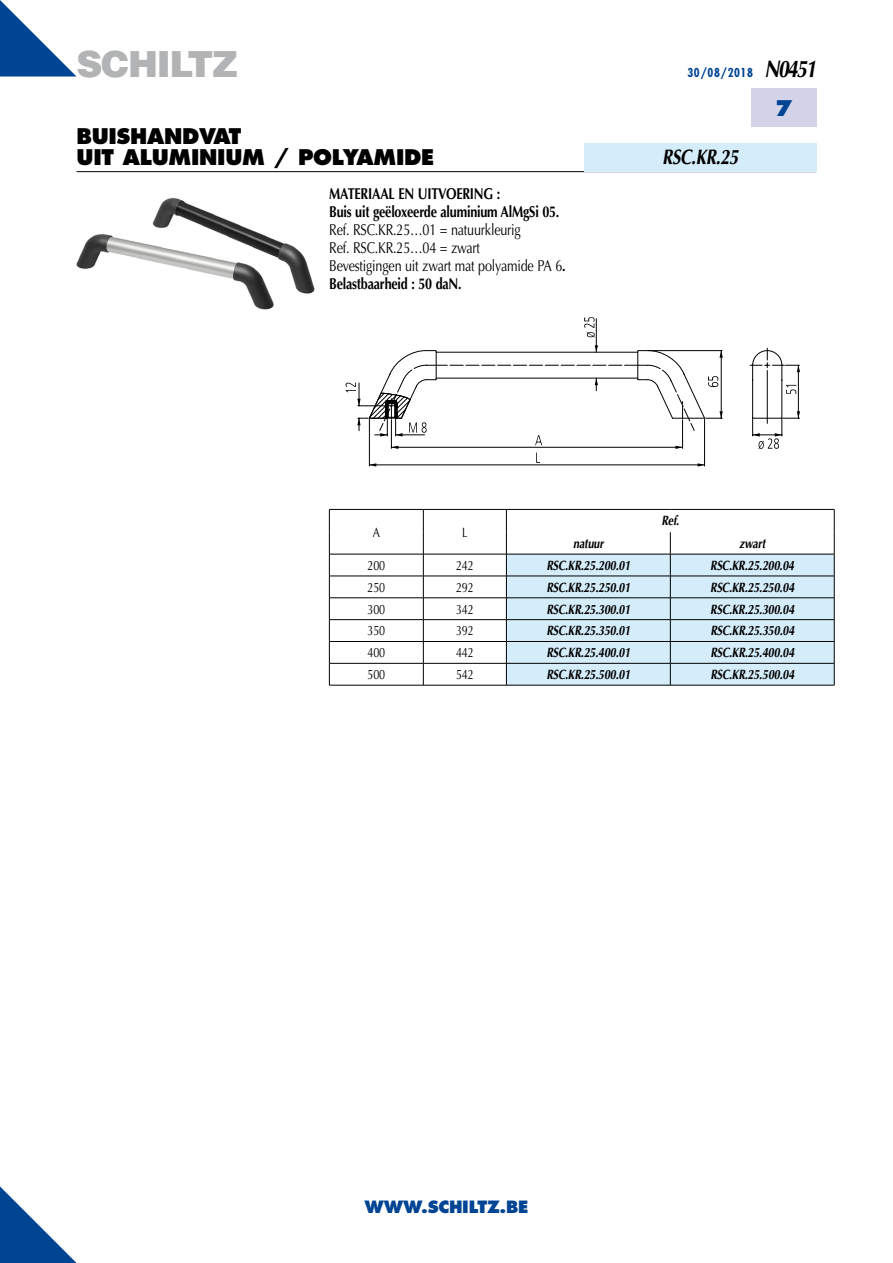
<style>
.page{position:relative;width:893px;height:1263px;background:#fff}
.page>*{position:absolute;margin:0;border:0;box-sizing:border-box;transform-origin:0 0}
.t1{font:900 36px "Helvetica";letter-spacing:-.035em;color:#b1b3b4}
.t2{font:800 21px/21px "Futura";letter-spacing:-.015em;color:#000}
.t3{font:italic 700 21px "Optima";letter-spacing:-.015em;color:#000;scale:.8 1}
.t4{font:800 21px "Futura";color:#004494}
.t5{font:800 16.5px "Futura";letter-spacing:-.015em;color:#004494}
.t6{font:15.75px/18px "Optima";letter-spacing:-.015em;color:#000;scale:.8 1}
.t7{font:700 15.75px/18px "Optima";letter-spacing:-.015em;color:#000;scale:.8 1}
.t8{font:italic 700 13.5px "Optima";letter-spacing:-.015em;color:#000;scale:.8 1}
.t9{font:13.5px "Optima";letter-spacing:-.015em;color:#000;scale:.8 1}
.t10{font:700 condensed 12px "Futura";letter-spacing:.05em;color:#004494}
.s1{font-weight:700}
.s2{font-family:"Optima";font-style:italic;font-stretch:normal;font-size:24px;color:#000}
</style>
<div class="page">
<svg style="left:0;top:1186px;width:77px;height:77px"></svg>
<hr style="left:77px;top:171px;width:739px;height:1px;background:#000">
<div style="left:751px;top:89px;width:65px;height:38px;background:#d3d4e9"></div>
<svg style="left:0;top:0;width:77px;height:77px"></svg>
<div style="left:584px;top:143px;width:232px;height:28px;background:#d5edfa"></div>
<img style="left:76px;top:197px;width:239px;height:113px">
<hr style="left:596px;top:319px;width:1px;height:33px;background:#000">
<svg style="left:584px;top:317px;width:11px;height:21px"></svg>
<svg style="left:345px;top:345px;width:378px;height:122px"></svg>
<svg style="left:750px;top:348px;width:50px;height:101px"></svg>
<hr style="left:329px;top:685px;width:94px;height:1px;background:#000">
<hr style="left:423px;top:685px;width:83px;height:1px;background:#000">
<hr style="left:506px;top:685px;width:164px;height:1px;background:#000">
<svg style="left:329px;top:509px;width:506px;height:176px"></svg>
<hr style="left:670px;top:685px;width:164px;height:1px;background:#000">
<h1 class="t1" style="left:77px;top:40px;width:163px">SCHILTZ</h1>
<h2 class="t2" style="left:77px;top:125px;width:359px">BUISHANDVAT<br>UIT ALUMINIUM / POLYAMIDE</h2>
<p class="t7" style="left:329px;top:184px;width:289px">MATERIAAL EN UITVOERING :<br>Buis uit geëloxeerde aluminium AlMgSi 05.</p>
<p class="t6" style="left:329px;top:220px;width:297px">Ref. RSC.KR.25…01 = natuurkleurig<br>Ref. RSC.KR.25…04 = zwart<br>Bevestigingen uit zwart mat polyamide PA 6<span class="s1">.<br>Belastbaarheid : 50 daN.</span></p>
<p class="t10" style="left:687px;top:65px;width:130px">30/08/2018 <span class="s2">N0451</span></p>
<h2 class="t3" style="left:662px;top:145px;width:97px">RSC.KR.25</h2>
<h2 class="t4" style="left:775px;top:95px;width:19px">7</h2>
<p class="t9" style="left:373px;top:524px;width:11px">A</p>
<p class="t9" style="left:462px;top:524px;width:8px">L</p>
<p class="t8" style="left:661px;top:513px;width:24px">Ref.</p>
<p class="t8" style="left:573px;top:536px;width:40px">natuur</p>
<p class="t8" style="left:739px;top:536px;width:34px">zwart</p>
<p class="t9" style="left:367px;top:557px;width:24px">200</p>
<p class="t9" style="left:456px;top:557px;width:24px">242</p>
<p class="t8" style="left:546px;top:557px;width:107px">RSC.KR.25.200.01</p>
<p class="t8" style="left:710px;top:557px;width:107px">RSC.KR.25.200.04</p>
<p class="t9" style="left:367px;top:579px;width:24px">250</p>
<p class="t9" style="left:456px;top:579px;width:24px">292</p>
<p class="t8" style="left:546px;top:579px;width:107px">RSC.KR.25.250.01</p>
<p class="t8" style="left:710px;top:579px;width:107px">RSC.KR.25.250.04</p>
<p class="t9" style="left:368px;top:601px;width:24px">300</p>
<p class="t9" style="left:456px;top:601px;width:24px">342</p>
<p class="t8" style="left:546px;top:601px;width:107px">RSC.KR.25.300.01</p>
<p class="t8" style="left:710px;top:601px;width:107px">RSC.KR.25.300.04</p>
<p class="t9" style="left:368px;top:623px;width:24px">350</p>
<p class="t9" style="left:456px;top:623px;width:24px">392</p>
<p class="t8" style="left:546px;top:623px;width:107px">RSC.KR.25.350.01</p>
<p class="t8" style="left:710px;top:623px;width:107px">RSC.KR.25.350.04</p>
<p class="t9" style="left:368px;top:645px;width:24px">400</p>
<p class="t9" style="left:456px;top:645px;width:24px">442</p>
<p class="t8" style="left:546px;top:645px;width:107px">RSC.KR.25.400.01</p>
<p class="t8" style="left:710px;top:645px;width:107px">RSC.KR.25.400.04</p>
<p class="t9" style="left:368px;top:667px;width:24px">500</p>
<p class="t9" style="left:456px;top:667px;width:24px">542</p>
<p class="t8" style="left:546px;top:667px;width:107px">RSC.KR.25.500.01</p>
<p class="t8" style="left:710px;top:667px;width:107px">RSC.KR.25.500.04</p>
<p class="t5" style="left:365px;top:1197px;width:165px">WWW.SCHILTZ.BE</p>
</div>
